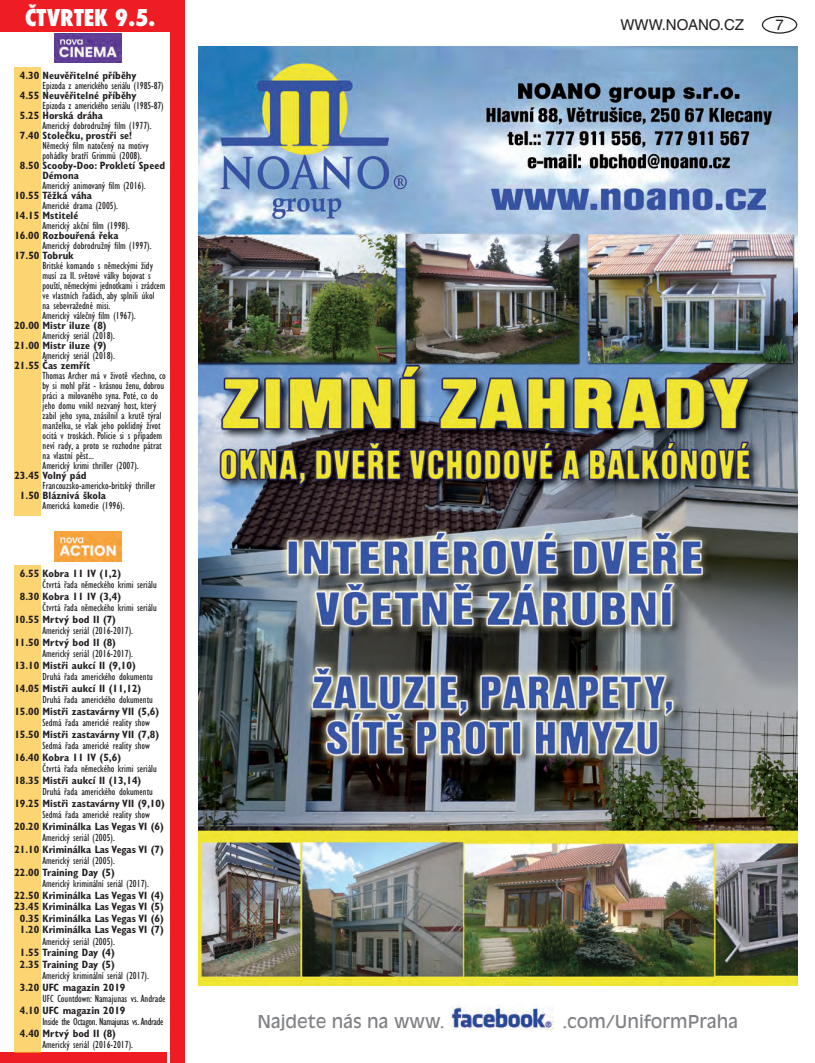
<style>
.page{position:relative;width:815px;height:1063px;background:#fff}
.page>*{position:absolute;margin:0;border:0;box-sizing:border-box;transform-origin:0 0}
.t1{font:800 condensed 22.5px "Futura";color:#fff}
.t2{font:17.5px "Antique Olive CE";color:#808285}
.t3{font:15px "Helvetica CE";color:#231f20}
.t4{font:condensed 10.62px/10px "Gill Sans CE";color:#231f20}
.t5{font:700 condensed 10.62px/11.5px "Gill Sans CE";color:#231f20}
.t6{font:condensed 10.62px "Gill Sans CE";letter-spacing:-.03em;color:#231f20}
</style>
<div class="page">
<div style="left:762px;top:16px;width:35px;height:18px;border:1px solid #231f20;border-radius:50%"></div>
<img style="left:449px;top:1005px;width:105px;height:25px">
<img style="left:198px;top:46px;width:599px;height:939px">
<div style="left:0;top:0;width:184px;height:32px;background:#ee1d23"></div>
<img style="left:54px;top:34px;width:67px;height:29px">
<div style="left:170px;top:0;width:14px;height:1063px;background:#ee1d23"></div>
<div style="left:0;top:1052px;width:167px;height:11px;background:#ee1d23"></div>
<div style="left:14px;top:67px;width:27px;height:449px;background:#fdd472"></div>
<img style="left:54px;top:532px;width:67px;height:29px">
<div style="left:14px;top:565px;width:27px;height:487px;background:#fdd472"></div>
<h1 class="t1" style="left:25px;top:2px;width:132px">ČTVRTEK 9.5.</h1>
<p class="t5" style="left:20px;top:70px;width:118px">4.30 Neuvěřitelné příběhy</p>
<p class="t4" style="left:43px;top:81px;width:123px">Epizoda z amerického seriálu (1985-87)</p>
<p class="t5" style="left:20px;top:90px;width:118px">4.55 Neuvěřitelné příběhy</p>
<p class="t4" style="left:43px;top:101px;width:123px">Epizoda z amerického seriálu (1985-87)</p>
<p class="t5" style="left:20px;top:110px;width:85px">5.25 Horská dráha</p>
<p class="t4" style="left:43px;top:121px;width:111px">Americký dobrodružný film (1977).</p>
<p class="t5" style="left:20px;top:130px;width:114px">7.40 Stolečku, prostři se!</p>
<p class="t4" style="left:43px;top:141px;width:108px">Německý film natočený na motivy pohádky bratří Grimmů (2008).</p>
<p class="t5" style="left:43px;top:161px;width:124px;line-height:10px;text-indent:-23px">8.50 Scooby-Doo: Prokletí Speed<br>Démona</p>
<p class="t4" style="left:43px;top:181px;width:105px">Americký animovaný film (2016).</p>
<p class="t5" style="left:14px;top:190px;width:79px">10.55 Těžká váha</p>
<p class="t4" style="left:43px;top:201px;width:77px">Americké drama (2005).</p>
<p class="t5" style="left:14px;top:210px;width:66px">14.15 Mstitelé</p>
<p class="t4" style="left:43px;top:221px;width:89px">Americký akční film (1998).</p>
<p class="t5" style="left:14px;top:230px;width:106px">16.00 Rozbouřená řeka</p>
<p class="t4" style="left:43px;top:241px;width:111px">Americký dobrodružný film (1997).</p>
<p class="t5" style="left:14px;top:250px;width:61px">17.50 Tobruk</p>
<p class="t4" style="left:43px;top:261px;width:124px">Britské komando s německými židy musí za II. světové války bojovat s pouští, německými jednotkami i zrádcem ve vlastních řadách, aby splnili úkol<br>na sebevražedné misi.<br>Americký válečný film (1967).</p>
<p class="t5" style="left:14px;top:320px;width:94px">20.00 Mistr iluze (8)</p>
<p class="t4" style="left:43px;top:331px;width:74px">Americký seriál (2018).</p>
<p class="t5" style="left:14px;top:340px;width:94px">21.00 Mistr iluze (9)</p>
<p class="t4" style="left:43px;top:351px;width:74px">Americký seriál (2018).</p>
<p class="t5" style="left:14px;top:360px;width:77px">21.55 Čas zemřít</p>
<p class="t4" style="left:43px;top:371px;width:125px">Thomas Archer má v životě všechno, co by si mohl přát - krásnou ženu, dobrou práci a milovaného syna. Poté, co do jeho domu vnikl nezvaný host, který zabil jeho syna, znásilnil a krutě týral manželku, se však jeho poklidný život ocitá v troskách. Policie si s případem neví rady, a proto se rozhodne pátrat na vlastní pěst...<br>Americký krimi thriller (2007).</p>
<p class="t5" style="left:14px;top:470px;width:74px">23.45 Volný pád</p>
<p class="t4" style="left:43px;top:481px;width:115px">Francouzsko-americko-britský thriller</p>
<p class="t5" style="left:20px;top:490px;width:87px">1.50 Bláznivá škola</p>
<p class="t4" style="left:43px;top:501px;width:84px">Americká komedie (1996).</p>
<p class="t5" style="left:20px;top:568px;width:103px">6.55 Kobra 11 IV (1,2)</p>
<p class="t4" style="left:43px;top:580px;width:116px">Čtvrtá řada německého krimi seriálu</p>
<p class="t5" style="left:20px;top:591px;width:103px">8.30 Kobra 11 IV (3,4)</p>
<p class="t4" style="left:43px;top:603px;width:116px">Čtvrtá řada německého krimi seriálu</p>
<p class="t5" style="left:14px;top:614px;width:103px">10.55 Mrtvý bod II (7)</p>
<p class="t4" style="left:43px;top:626px;width:92px">Americký seriál (2016-2017).</p>
<p class="t5" style="left:14px;top:637px;width:103px">11.50 Mrtvý bod II (8)</p>
<p class="t4" style="left:43px;top:649px;width:92px">Americký seriál (2016-2017).</p>
<p class="t5" style="left:14px;top:660px;width:123px">13.10 Mistři aukcí II (9,10)</p>
<p class="t4" style="left:43px;top:672px;width:112px">Druhá řada amerického dokumentu</p>
<p class="t5" style="left:14px;top:683px;width:128px">14.05 Mistři aukcí II (11,12)</p>
<p class="t4" style="left:43px;top:695px;width:112px">Druhá řada amerického dokumentu</p>
<p class="t5" style="left:14px;top:706px;width:146px">15.00 Mistři zastavárny VII (5,6)</p>
<p class="t4" style="left:43px;top:718px;width:109px">Sedmá řada americké reality show</p>
<p class="t5" style="left:14px;top:729px;width:146px">15.50 Mistři zastavárny VII (7,8)</p>
<p class="t4" style="left:43px;top:741px;width:109px">Sedmá řada americké reality show</p>
<p class="t5" style="left:14px;top:752px;width:108px">16.40 Kobra 11 IV (5,6)</p>
<p class="t4" style="left:43px;top:764px;width:116px">Čtvrtá řada německého krimi seriálu</p>
<p class="t5" style="left:14px;top:775px;width:128px">18.35 Mistři aukcí II (13,14)</p>
<p class="t4" style="left:43px;top:787px;width:112px">Druhá řada amerického dokumentu</p>
<p class="t5" style="left:14px;top:798px;width:152px">19.25 Mistři zastavárny VII (9,10)</p>
<p class="t4" style="left:43px;top:810px;width:109px">Sedmá řada americké reality show</p>
<p class="t5" style="left:14px;top:821px;width:151px">20.20 Kriminálka Las Vegas VI (6)</p>
<p class="t4" style="left:43px;top:833px;width:74px">Americký seriál (2005).</p>
<p class="t5" style="left:14px;top:844px;width:151px">21.10 Kriminálka Las Vegas VI (7)</p>
<p class="t4" style="left:43px;top:856px;width:74px">Americký seriál (2005).</p>
<p class="t5" style="left:14px;top:867px;width:102px">22.00 Training Day (5)</p>
<p class="t4" style="left:43px;top:879px;width:108px">Americký kriminální seriál (2017).</p>
<p class="t5" style="left:14px;top:890px;width:151px;text-align:center">22.50 Kriminálka Las Vegas VI (4)<br>23.45 Kriminálka Las Vegas VI (5)<br>0.35 Kriminálka Las Vegas VI (6)<br>1.20 Kriminálka Las Vegas VI (7)</p>
<p class="t4" style="left:43px;top:936px;width:74px">Americký seriál (2005).</p>
<p class="t5" style="left:20px;top:947px;width:96px">1.55 Training Day (4)<br>2.35 Training Day (5)</p>
<p class="t4" style="left:43px;top:971px;width:108px">Americký kriminální seriál (2017).</p>
<p class="t5" style="left:20px;top:982px;width:107px">3.20 UFC magazin 2019</p>
<p class="t4" style="left:43px;top:994px;width:124px">UFC Countdown: Namajunas vs. Andrade</p>
<p class="t5" style="left:20px;top:1005px;width:107px">4.10 UFC magazin 2019</p>
<p class="t6" style="left:43px;top:1016px;width:122px">Inside the Octagon. Namajunas vs. Andrade</p>
<p class="t5" style="left:20px;top:1028px;width:98px">4.40 Mrtvý bod II (8)</p>
<p class="t4" style="left:43px;top:1040px;width:92px">Americký seriál (2016-2017).</p>
<h3 class="t3" style="left:620px;top:16px;width:125px">WWW.NOANO.CZ</h3>
<h3 class="t3" style="left:775px;top:16px;width:10px">7</h3>
<h2 class="t2" style="left:257px;top:1012px;width:189px">Najdete nás na www.</h2>
<h2 class="t2" style="left:562px;top:1012px;width:177px">.com/UniformPraha</h2>
</div>
